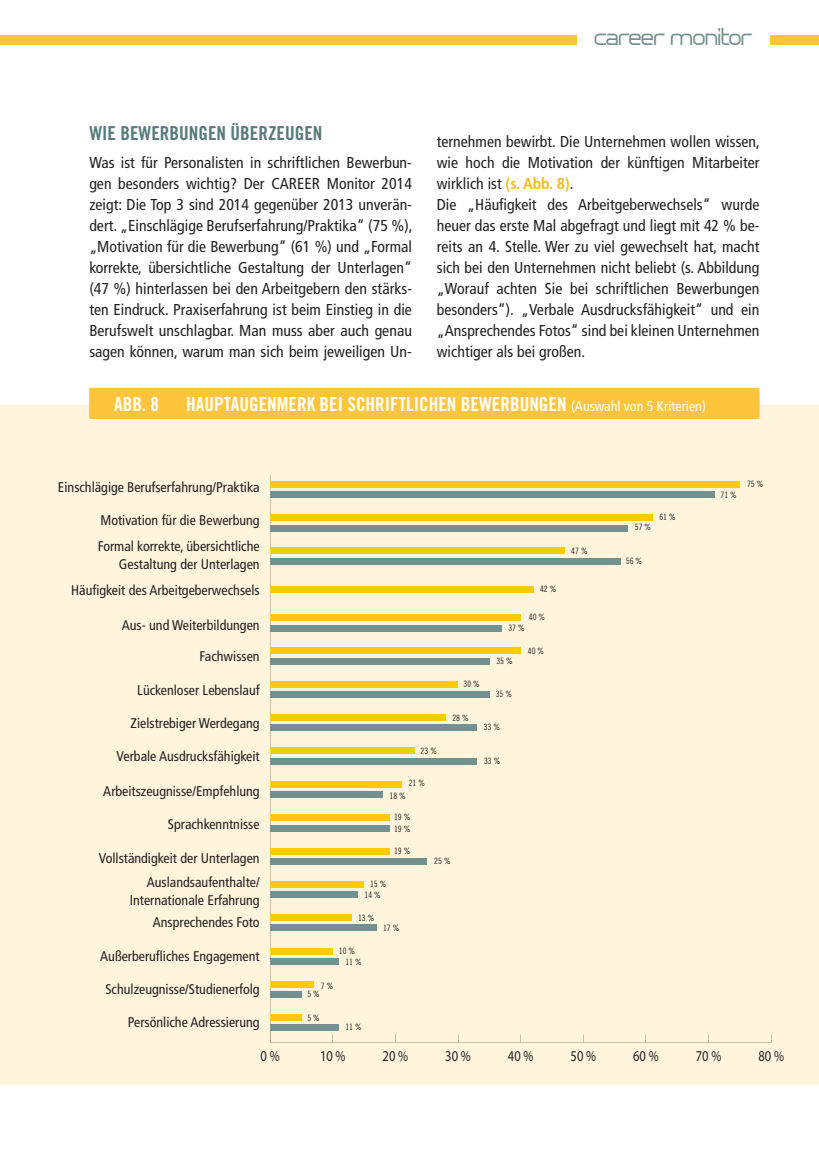
<style>
.page{position:relative;width:819px;height:1166px;background:#fff}
.page>*{position:absolute;margin:0;border:0;box-sizing:border-box;transform-origin:0 0}
.t1{font:500 22.75px "Paragraph";color:#739191}
.t2{font:19.25px "Trade Gothic LT Std Bd Cn 20";color:#fff}
.t3{font:19.25px "Trade Gothic LT Std Bd Cn 20";color:#587a7b}
.t4{font:condensed 15.75px/21px "Frutiger LT Std";letter-spacing:.005em;color:#231f20;text-align:justify}
.t5{font:15.05px "Myriad Pro";color:#231f20;scale:.83 1}
.t6{font:condensed 14px/26.2px "Frutiger LT Std";color:#231f20;text-align:right}
.t7{font:8.75px/11.4px "Trade Gothic LT Std Cn 18";color:#231f20}
.s1{font-weight:700;color:#fcb814}
.s2{font-family:"Frutiger LT Std";font-stretch:condensed;font-size:14px}
</style>
<div class="page">
<div style="left:0;top:35px;width:819px;height:10px;background:#fec53c"></div>
<div style="left:0;top:406px;width:819px;height:679px;background:#fef5dc"></div>
<div style="left:89px;top:388px;width:670px;height:28px;background:#fec53c"></div>
<div style="left:89px;top:391px;width:670px;height:28px;background:#fec53c"></div>
<div style="left:270px;top:491px;width:444px;height:7px;background:#739191"></div>
<div style="left:270px;top:481px;width:469px;height:6px;background:#feca0a"></div>
<div style="left:270px;top:525px;width:357px;height:6px;background:#739191"></div>
<div style="left:270px;top:514px;width:382px;height:7px;background:#feca0a"></div>
<div style="left:270px;top:558px;width:351px;height:6px;background:#739191"></div>
<div style="left:270px;top:548px;width:294px;height:6px;background:#feca0a"></div>
<div style="left:270px;top:586px;width:263px;height:7px;background:#feca0a"></div>
<div style="left:270px;top:625px;width:232px;height:6px;background:#739191"></div>
<div style="left:270px;top:614px;width:250px;height:7px;background:#feca0a"></div>
<div style="left:270px;top:658px;width:219px;height:6px;background:#739191"></div>
<div style="left:270px;top:648px;width:250px;height:6px;background:#feca0a"></div>
<div style="left:270px;top:691px;width:219px;height:7px;background:#739191"></div>
<div style="left:270px;top:681px;width:188px;height:6px;background:#feca0a"></div>
<div style="left:270px;top:725px;width:207px;height:6px;background:#739191"></div>
<div style="left:270px;top:714px;width:175px;height:7px;background:#feca0a"></div>
<div style="left:270px;top:758px;width:207px;height:7px;background:#739191"></div>
<div style="left:270px;top:748px;width:144px;height:6px;background:#feca0a"></div>
<div style="left:270px;top:791px;width:113px;height:7px;background:#739191"></div>
<div style="left:270px;top:781px;width:131px;height:6px;background:#feca0a"></div>
<div style="left:270px;top:825px;width:119px;height:6px;background:#739191"></div>
<div style="left:270px;top:814px;width:119px;height:7px;background:#feca0a"></div>
<div style="left:270px;top:858px;width:156px;height:6px;background:#739191"></div>
<div style="left:270px;top:848px;width:119px;height:6px;background:#feca0a"></div>
<div style="left:270px;top:891px;width:88px;height:7px;background:#739191"></div>
<div style="left:270px;top:881px;width:94px;height:7px;background:#feca0a"></div>
<div style="left:270px;top:924px;width:106px;height:7px;background:#739191"></div>
<div style="left:270px;top:914px;width:81px;height:7px;background:#feca0a"></div>
<div style="left:270px;top:958px;width:69px;height:6px;background:#739191"></div>
<div style="left:270px;top:948px;width:63px;height:6px;background:#feca0a"></div>
<div style="left:270px;top:991px;width:31px;height:6px;background:#739191"></div>
<div style="left:270px;top:981px;width:44px;height:7px;background:#feca0a"></div>
<div style="left:270px;top:1025px;width:69px;height:6px;background:#739191"></div>
<div style="left:270px;top:1015px;width:31px;height:6px;background:#feca0a"></div>
<div style="left:577px;top:26px;width:192px;height:24px;background:#fff"></div>
<h1 class="t1" style="left:594px;top:28px;width:160px">career monitor</h1>
<p class="t3" style="left:89px;top:121px;width:235px">WIE BEWERBUNGEN ÜBERZEUGEN</p>
<p class="t4" style="left:89px;top:152px;width:325px">Was ist für Personalisten in schriftlichen Bewerbun&shy;gen besonders wichtig? Der CAREER Monitor 2014 zeigt: Die Top 3 sind 2014 gegenüber 2013 unverän&shy;dert. „Einschlägige Berufserfahrung/Praktika“ (75 %), „Motivation für die Bewerbung“ (61 %) und „Formal korrekte, übersichtliche Gestaltung der Unterlagen“ (47 %) hinterlassen bei den Arbeitgebern den stärks&shy;ten Eindruck. Praxiserfahrung ist beim Einstieg in die Berufswelt unschlagbar. Man muss aber auch genau sagen können, warum man sich beim jeweiligen Un-</p>
<p class="t4" style="left:437px;top:131px;width:325px;text-align:left">ternehmen bewirbt. Die Unternehmen wollen wissen, wie hoch die Motivation der künftigen Mitarbeiter wirklich ist <span class="s1">(s. Abb. 8)</span>.<br>Die „Häufigkeit des Arbeitgeberwechsels“ wurde heuer das erste Mal abgefragt und liegt mit 42 % be&shy;reits an 4. Stelle. Wer zu viel gewechselt hat, macht sich bei den Unternehmen nicht beliebt (s. Abbildung „Worauf achten Sie bei schriftlichen Bewerbungen besonders“). „Verbale Ausdrucksfähigkeit“ und ein „Ansprechendes Fotos“ sind bei kleinen Unternehmen wichtiger als bei großen.</p>
<p class="t2" style="left:114px;top:392px;width:46px">ABB. 8</p>
<p class="t2" style="left:186px;top:392px;width:521px">HAUPTAUGENMERK BEI SCHRIFTLICHEN BEWERBUNGEN <span class="s2">(Auswahl von 5 Kriterien)</span></p>
<p class="t6" style="left:58px;top:474px;width:203px">Einschlägige Berufserfahrung/Praktika</p>
<p class="t6" style="left:98px;top:507px;width:163px;text-align:left">Motivation für die Bewerbung<br>Formal korrekte, übersichtliche</p>
<p class="t6" style="left:71px;top:551px;width:190px">Gestaltung der Unterlagen<br>Häufigkeit des Arbeitgeberwechsels</p>
<p class="t6" style="left:122px;top:612px;width:139px">Aus- und Weiterbildungen</p>
<p class="t6" style="left:200px;top:643px;width:62px">Fachwissen</p>
<p class="t6" style="left:137px;top:677px;width:124px">Lückenloser Lebenslauf</p>
<p class="t6" style="left:131px;top:710px;width:131px">Zielstrebiger Werdegang</p>
<p class="t6" style="left:116px;top:743px;width:145px">Verbale Ausdrucksfähigkeit</p>
<p class="t6" style="left:103px;top:778px;width:158px">Arbeitszeugnisse/Empfehlung</p>
<p class="t6" style="left:168px;top:811px;width:93px">Sprachkenntnisse</p>
<p class="t6" style="left:99px;top:845px;width:162px;line-height:24.5px">Vollständigkeit der Unterlagen<br>Auslandsaufenthalte/</p>
<p class="t6" style="left:130px;top:888px;width:131px;line-height:22.8px">Internationale Erfahrung<br>Ansprechendes Foto</p>
<p class="t6" style="left:100px;top:943px;width:161px">Außerberufliches Engagement</p>
<p class="t6" style="left:105px;top:976px;width:156px">Schulzeugnisse/Studienerfolg</p>
<p class="t6" style="left:128px;top:1009px;width:133px">Persönliche Adressierung</p>
<p class="t7" style="left:540px;top:583px;width:18px">42 %</p>
<p class="t7" style="left:529px;top:611px;width:18px">40 %</p>
<p class="t7" style="left:508px;top:622px;width:18px">37 %</p>
<p class="t7" style="left:463px;top:678px;width:18px">30 %</p>
<p class="t7" style="left:452px;top:712px;width:18px">28 %</p>
<p class="t7" style="left:496px;top:655px;width:18px">35 %</p>
<p class="t7" style="left:495px;top:688px;width:18px">35 %</p>
<p class="t7" style="left:420px;top:745px;width:18px">23 %</p>
<p class="t7" style="left:409px;top:777px;width:18px">21 %</p>
<p class="t7" style="left:389px;top:789px;width:18px">18 %</p>
<p class="t7" style="left:394px;top:811px;width:18px">19 %<br>19 %</p>
<p class="t7" style="left:394px;top:845px;width:18px">19 %</p>
<p class="t7" style="left:364px;top:879px;width:23px;line-height:10.7px;text-indent:5px">15 %<br>14 %</p>
<p class="t7" style="left:358px;top:912px;width:18px">13 %</p>
<p class="t7" style="left:383px;top:922px;width:18px">17 %</p>
<p class="t7" style="left:345px;top:945px;width:18px;text-indent:-6px">10 %<br>11 %</p>
<p class="t7" style="left:321px;top:980px;width:14px">7 %</p>
<p class="t7" style="left:307px;top:988px;width:14px">5 %</p>
<p class="t7" style="left:307px;top:1012px;width:14px">5 %</p>
<p class="t7" style="left:345px;top:1021px;width:18px">11 %</p>
<p class="t7" style="left:434px;top:855px;width:18px">25 %</p>
<p class="t7" style="left:483px;top:720px;width:18px">33 %</p>
<p class="t7" style="left:484px;top:755px;width:18px">33 %</p>
<p class="t7" style="left:528px;top:645px;width:18px">40 %</p>
<p class="t7" style="left:571px;top:545px;width:18px">47 %</p>
<p class="t7" style="left:634px;top:521px;width:18px">57 %</p>
<p class="t7" style="left:659px;top:511px;width:18px">61 %</p>
<p class="t7" style="left:626px;top:555px;width:18px">56 %</p>
<p class="t7" style="left:720px;top:489px;width:18px">71 %</p>
<p class="t7" style="left:747px;top:478px;width:18px">75 %</p>
<p class="t5" style="left:260px;top:1046px;width:24px">0 %</p>
<p class="t5" style="left:320px;top:1046px;width:32px">10 %</p>
<p class="t5" style="left:382px;top:1046px;width:32px">20 %</p>
<p class="t5" style="left:445px;top:1046px;width:32px">30 %</p>
<p class="t5" style="left:508px;top:1046px;width:32px">40 %</p>
<p class="t5" style="left:570px;top:1046px;width:32px">50 %</p>
<p class="t5" style="left:633px;top:1046px;width:32px">60 %</p>
<p class="t5" style="left:695px;top:1046px;width:32px">70 %</p>
<p class="t5" style="left:758px;top:1046px;width:32px">80 %</p>
</div>
